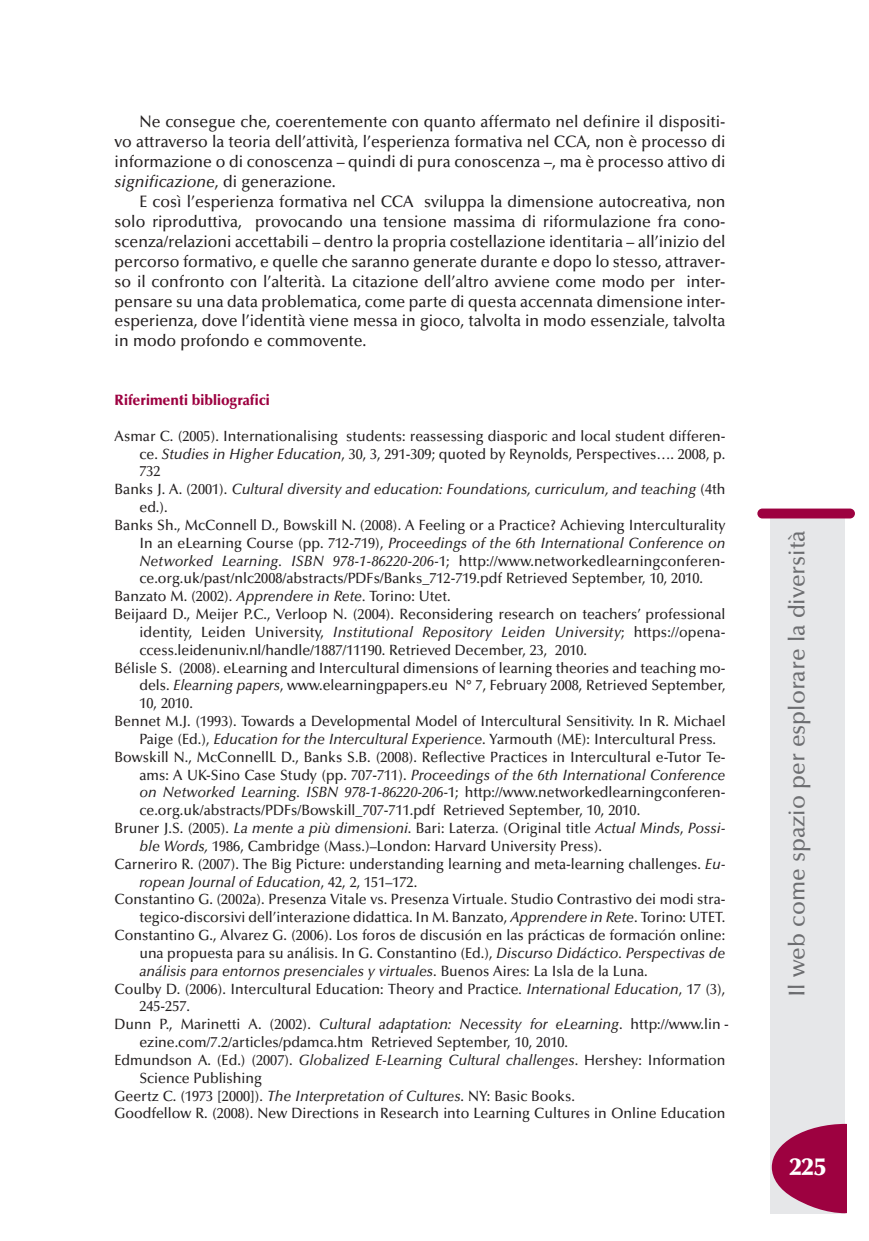
<style>
.page{position:relative;width:869px;height:1241px;background:#fff}
.page>*{position:absolute;margin:0;border:0;box-sizing:border-box;transform-origin:0 0}
.t1{font:900 24.5px "Optima";color:#fff}
.t2{font:500 22.75px "Optima";color:#6c6d70}
.t3{font:500 16.62px "Optima";color:#231f20;scale:.95 1}
.t4{font:500 14.88px "Optima";color:#231f20;scale:.95 1}
.t5{font:italic 500 14.88px "Optima";color:#231f20;scale:.95 1}
.t6{font:900 14.88px "Optima";color:#9d0140;scale:.95 1}
.s1{font-style:italic}
.s2{font-style:normal}
</style>
<div class="page">
<div style="left:770px;top:516px;width:74px;height:697px;background:#e6e7e9"></div>
<div style="left:757px;top:508px;width:97px;height:10px;background:#9d0140;border-radius:5px"></div>
<svg style="left:771px;top:1123px;width:75px;height:89px"></svg>
<p class="t3" style="left:139px;top:115px;width:618px">Ne consegue che, coerentemente con quanto affermato nel definire il dispositi-</p>
<p class="t3" style="left:115px;top:134px;width:644px">vo attraverso la teoria dell’attività, l’esperienza formativa nel CCA, non è processo di</p>
<p class="t3" style="left:115px;top:154px;width:644px">informazione o di conoscenza – quindi di pura conoscenza –, ma è processo attivo di</p>
<p class="t3" style="left:115px;top:174px;width:234px"><span class="s1">significazione</span>, di generazione.</p>
<p class="t3" style="left:139px;top:194px;width:618px">E così l’esperienza formativa nel CCA sviluppa la dimensione autocreativa, non</p>
<p class="t3" style="left:115px;top:214px;width:644px">solo riproduttiva, provocando una tensione massima di riformulazione fra cono-</p>
<p class="t3" style="left:115px;top:234px;width:644px">scenza/relazioni accettabili – dentro la propria costellazione identitaria – all’inizio del</p>
<p class="t3" style="left:115px;top:254px;width:644px">percorso formativo, e quelle che saranno generate durante e dopo lo stesso, attraver-</p>
<p class="t3" style="left:115px;top:274px;width:644px">so il confronto con l’alterità. La citazione dell’altro avviene come modo per inter-</p>
<p class="t3" style="left:115px;top:294px;width:644px">pensare su una data problematica, come parte di questa accennata dimensione inter-</p>
<p class="t3" style="left:115px;top:314px;width:644px">esperienza, dove l’identità viene messa in gioco, talvolta in modo essenziale, talvolta</p>
<p class="t3" style="left:115px;top:334px;width:266px">in modo profondo e commovente.</p>
<p class="t6" style="left:115px;top:394px;width:165px">Riferimenti bibliografici</p>
<p class="t4" style="left:115px;top:430px;width:644px">Asmar C. (2005). Internationalising students: reassessing diasporic and local student differen-</p>
<p class="t4" style="left:139px;top:447px;width:618px">ce. <span class="s1">Studies in Higher Education</span>, 30, 3, 291-309; quoted by Reynolds, Perspectives…. 2008, p.</p>
<p class="t4" style="left:139px;top:465px;width:24px">732</p>
<p class="t5" style="left:115px;top:483px;width:644px"><span class="s2">Banks J. A. (2001).</span> Cultural diversity and education: Foundations, curriculum, and teaching <span class="s2">(4th</span></p>
<p class="t4" style="left:139px;top:501px;width:31px">ed.).</p>
<p class="t4" style="left:115px;top:519px;width:644px">Banks Sh., McConnell D., Bowskill N. (2008). A Feeling or a Practice? Achieving Interculturality</p>
<p class="t5" style="left:139px;top:536px;width:618px"><span class="s2">In an eLearning Course (pp. 712-719),</span> Proceedings of the 6th International Conference on</p>
<p class="t4" style="left:139px;top:554px;width:618px"><span class="s1">Networked Learning. ISBN 978-1-86220-206-</span>1; http://www.networkedle arningconferen -</p>
<p class="t4" style="left:139px;top:572px;width:594px">ce.org.uk/past/nlc2008/abstracts/PDFs/Banks_712-719.pdf Retrieved September, 10, 2010.</p>
<p class="t4" style="left:115px;top:590px;width:355px">Banzato M. (2002). <span class="s1">Apprendere in Rete.</span> Torino: Utet.</p>
<p class="t4" style="left:115px;top:608px;width:644px">Beijaard D., Meijer P.C., Verloop N. (2004). Reconsidering research on teachers’ professional</p>
<p class="t4" style="left:139px;top:626px;width:618px">identity, Leiden University, <span class="s1">Institutional Repository Leiden University</span>; https://opena -</p>
<p class="t4" style="left:139px;top:643px;width:472px">ccess.lei d enuniv.nl/handle/1887/11190. Retrieved December, 23, 2010.</p>
<p class="t4" style="left:115px;top:661px;width:644px">Bélisle S. (2008). eLearning and Intercultural dimensions of learning theories and teaching mo-</p>
<p class="t4" style="left:139px;top:679px;width:618px">dels. <span class="s1">Elearning papers</span>, www.elearningpapers.eu N° 7, February 2008, Retrieved September,</p>
<p class="t4" style="left:139px;top:697px;width:58px">10, 2010.</p>
<p class="t4" style="left:115px;top:715px;width:644px">Bennet M.J. (1993). Towards a Developmental Model of Intercultural Sensitivity. In R. Michael</p>
<p class="t4" style="left:139px;top:733px;width:608px">Paige (Ed.), <span class="s1">Education for the Intercultural Experience</span>. Yarmouth (ME): Intercultural Press.</p>
<p class="t4" style="left:115px;top:750px;width:644px">Bowskill N., McConnellL D., Banks S.B. (2008). Reflective Practices in Intercultural e-Tutor Te-</p>
<p class="t5" style="left:139px;top:768px;width:618px"><span class="s2">ams: A UK-Sino Case Study (pp. 707-711).</span> Proceedings of the 6th International Conference</p>
<p class="t5" style="left:139px;top:786px;width:618px">on Networked Learning. ISBN 978-1-86220-206-<span class="s2">1; http://www.networkedlearningconferen-</span></p>
<p class="t4" style="left:139px;top:804px;width:528px">ce.org.uk/abstracts/PDFs/Bowskill_707-711.pdf Retrieved September, 10, 2010.</p>
<p class="t4" style="left:115px;top:822px;width:644px">Bruner J.S. (2005). <span class="s1">La mente a più dimensioni</span>. Bari: Laterza. (Original title <span class="s1">Actual Minds</span>, <span class="s1">Possi-</span></p>
<p class="t4" style="left:139px;top:839px;width:488px"><span class="s1">ble Words,</span> 1986, Cambridge (Mass.)–London: Harvard University Press).</p>
<p class="t4" style="left:114px;top:857px;width:644px">Carneriro R. (2007). The Big Picture: understanding learning and meta-learning challenges. <span class="s1">Eu-</span></p>
<p class="t5" style="left:139px;top:875px;width:294px">ropean Journal of Education<span class="s2">, 42, 2, 151–172.</span></p>
<p class="t4" style="left:114px;top:893px;width:644px">Constantino G. (2002a). Presenza Vitale vs. Presenza Virtuale. Studio Contrastivo dei modi stra-</p>
<p class="t4" style="left:139px;top:911px;width:618px">tegico-discorsivi dell’interazione didattica. In M. Banzato, <span class="s1">Apprendere in Rete</span>. Torino: UTET.</p>
<p class="t4" style="left:114px;top:929px;width:644px">Constantino G., Alvarez G. (2006). Los foros de discusión en las prácticas de formación online:</p>
<p class="t4" style="left:139px;top:946px;width:618px">una propuesta para su análisis. In G. Constantino (Ed.), <span class="s1">Discurso Didáctico. Perspectivas de</span></p>
<p class="t5" style="left:139px;top:964px;width:536px">análisis para entornos presenciales y virtuales<span class="s2">. Buenos Aires: La Isla de la Luna.</span></p>
<p class="t4" style="left:114px;top:982px;width:644px">Coulby D. (2006). Intercultural Education: Theory and Practice<span class="s1">. International Education</span>, 17 (3),</p>
<p class="t4" style="left:139px;top:1000px;width:55px">245-257.</p>
<p class="t4" style="left:114px;top:1018px;width:648px">Dunn P., Marinetti A. (2002). <span class="s1">Cultural adaptation: Necessity for eLearning</span>. http://www.lin -</p>
<p class="t4" style="left:139px;top:1035px;width:452px">ezine.com/7.2/articles/pdamca.htm Retrieved September, 10, 2010.</p>
<p class="t4" style="left:114px;top:1053px;width:644px">Edmundson A. (Ed.) (2007). <span class="s1">Globalized E-Learning Cultural challenges</span>. Hershey: Information</p>
<p class="t4" style="left:139px;top:1071px;width:130px">Science Publishing</p>
<p class="t4" style="left:114px;top:1089px;width:486px">Geertz C. (1973 [2000]). <span class="s1">The Interpretation of Cultures</span>. NY: Basic Books.</p>
<p class="t4" style="left:114px;top:1107px;width:644px">Goodfellow R. (2008). New Directions in Research into Learning Cultures in Online Education</p>
<p class="t2" style="left:787px;top:997px;width:468px;rotate:-90deg">Il web come spazio per esplorare la diversità</p>
<p class="t1" style="left:789px;top:1156px;width:38px">225</p>
</div>
